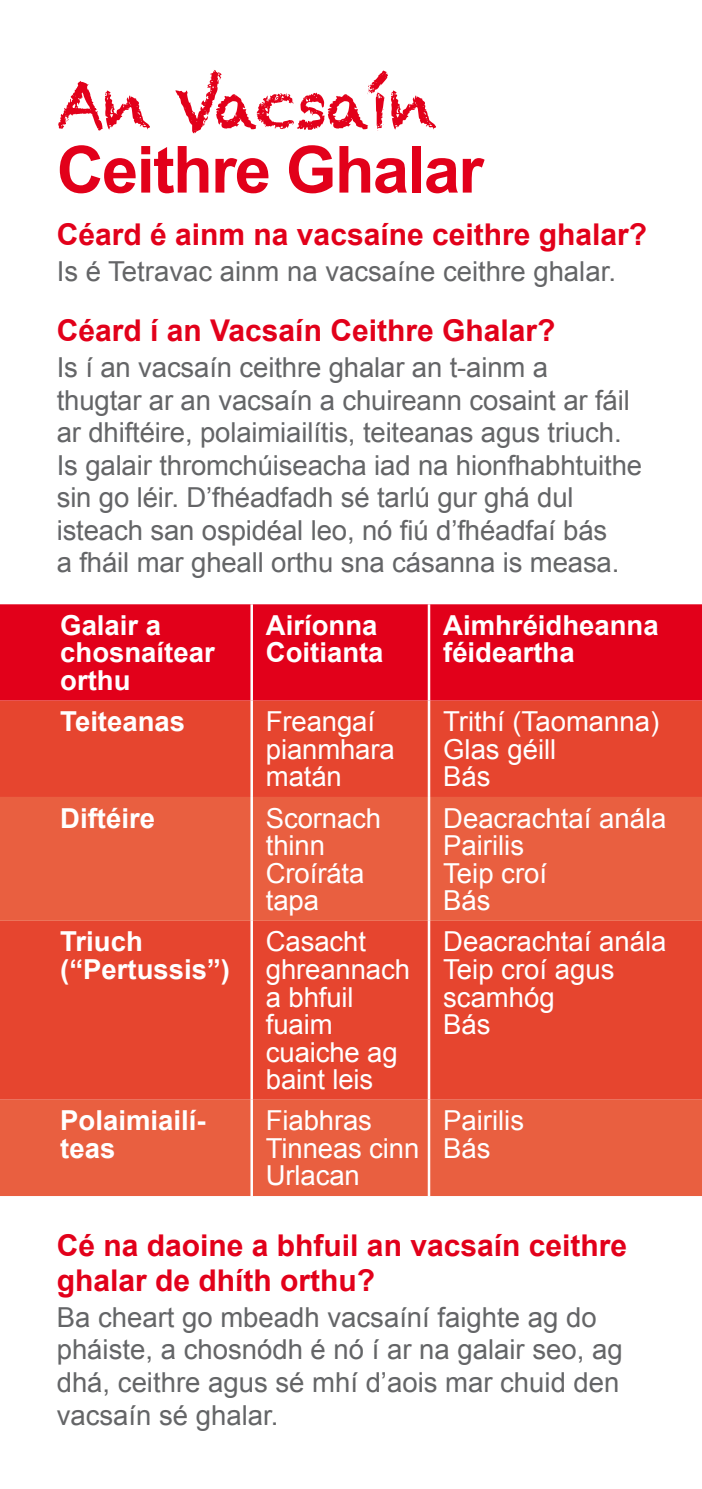
<style>
.page{position:relative;width:702px;height:1489px;background:#fff}
.page>*{position:absolute;margin:0;border:0;box-sizing:border-box;transform-origin:0 0}
.t1{font:700 65px/65px "Arial";letter-spacing:-.025em;color:#e2001a}
.t2{font:700 30px/35px "Arial";color:#e2001a}
.Body__2{font:27.5px/32.5px "Arial";letter-spacing:-.005em;color:#646567}
.Table{font:27.5px/27.5px "Arial";letter-spacing:-.005em;color:#fff}
.Table_H1{font:700 27.5px/27.5px "Arial";color:#fff}
.s1{font-family:"Chalkduster";font-weight:400}
</style>
<div class="page">
<div style="left:0;top:604px;width:702px;height:96px;background:#e2001a"></div>
<div style="left:0;top:700px;width:702px;height:97px;background:#e6452f"></div>
<svg style="left:0;top:797px;width:702px;height:398px;background:#e75338"></svg>
<hr style="left:250px;top:604px;width:3px;height:96px;background:#fff">
<hr style="left:427px;top:604px;width:3px;height:96px;background:#fff">
<hr style="left:250px;top:700px;width:3px;height:97px;background:#fff">
<hr style="left:427px;top:700px;width:3px;height:97px;background:#fff">
<hr style="left:250px;top:797px;width:3px;height:123px;background:#fff">
<hr style="left:427px;top:797px;width:3px;height:123px;background:#fff">
<hr style="left:250px;top:920px;width:3px;height:179px;background:#fff">
<hr style="left:427px;top:920px;width:3px;height:179px;background:#fff">
<hr style="left:250px;top:1099px;width:3px;height:96px;background:#fff">
<hr style="left:427px;top:1099px;width:3px;height:96px;background:#fff">
<h1 class="t1" style="left:57px;top:74px;width:428px"><span class="s1">An Vacsaín<br></span>Ceithre Ghalar</h1>
<h2 class="t2" style="left:57px;top:218px;width:592px">Céard é ainm na vacsaíne ceithre ghalar?</h2>
<p class="Body__2" style="left:57px;top:256px;width:560px">Is é Tetravac ainm na vacsaíne ceithre ghalar.</p>
<h2 class="t2" style="left:57px;top:314px;width:500px">Céard í an Vacsaín Ceithre Ghalar?</h2>
<p class="Body__2" style="left:57px;top:351px;width:587px">Is í an vacsaín ceithre ghalar an t-ainm a<br>thugtar ar an vacsaín a chuireann cosaint ar fáil ar dhiftéire, polaimiailítis, teiteanas agus triuch.<br>Is galair thromchúiseacha iad na hionfhabhtuithe sin go léir. D’fhéadfadh sé tarlú gur ghá dul isteach san ospidéal leo, nó fiú d’fhéadfaí bás<br>a fháil mar gheall orthu sna cásanna is measa.</p>
<p class="Table_H1" style="left:60px;top:612px;width:156px">Galair a chosnaítear orthu</p>
<p class="Table_H1" style="left:266px;top:612px;width:119px">Airíonna<br>Coitianta</p>
<p class="Table_H1" style="left:443px;top:612px;width:217px">Aimhréidheanna féideartha</p>
<p class="Table_H1" style="left:60px;top:708px;width:126px">Teiteanas</p>
<p class="Table" style="left:266px;top:708px;width:130px">Freangaí pianmhara matán</p>
<p class="Table" style="left:443px;top:708px;width:217px">Trithí (Taomanna)</p>
<p class="Table" style="left:443px;top:735px;width:115px">Glas géill</p>
<p class="Table" style="left:443px;top:763px;width:49px">Bás</p>
<p class="Table_H1" style="left:60px;top:805px;width:96px">Diftéire</p>
<p class="Table" style="left:266px;top:804px;width:117px">Scornach thinn</p>
<p class="Table" style="left:266px;top:859px;width:100px">Croíráta tapa</p>
<p class="Table" style="left:443px;top:804px;width:225px">Deacrachtaí anála</p>
<p class="Table" style="left:443px;top:832px;width:82px">Pairilis</p>
<p class="Table" style="left:443px;top:859px;width:105px">Teip croí</p>
<p class="Table" style="left:443px;top:887px;width:49px">Bás</p>
<p class="Table_H1" style="left:60px;top:929px;width:171px">Triuch (“Pertussis”)</p>
<p class="Table" style="left:266px;top:928px;width:145px">Casacht ghreannach a bhfuil fuaim cuaiche ag baint leis</p>
<p class="Table" style="left:443px;top:928px;width:225px">Deacrachtaí anála</p>
<p class="Table" style="left:443px;top:955px;width:173px">Teip croí agus scamhóg</p>
<p class="Table" style="left:443px;top:1010px;width:49px">Bás</p>
<p class="Table_H1" style="left:60px;top:1107px;width:147px">Polaimiailí&shy;teas</p>
<p class="Table" style="left:266px;top:1107px;width:108px">Fiabhras</p>
<p class="Table" style="left:266px;top:1134px;width:155px">Tinneas cinn</p>
<p class="Table" style="left:266px;top:1162px;width:95px">Urlacan</p>
<p class="Table" style="left:443px;top:1107px;width:82px">Pairilis</p>
<p class="Table" style="left:443px;top:1134px;width:49px">Bás</p>
<h2 class="t2" style="left:57px;top:1228px;width:572px">Cé na daoine a bhfuil an vacsaín ceithre ghalar de dhíth orthu?</h2>
<p class="Body__2" style="left:57px;top:1301px;width:567px">Ba cheart go mbeadh vacsaíní faighte ag do pháiste, a chosnódh é nó í ar na galair seo, ag dhá, ceithre agus sé mhí d’aois mar chuid den vacsaín sé ghalar.</p>
</div>
